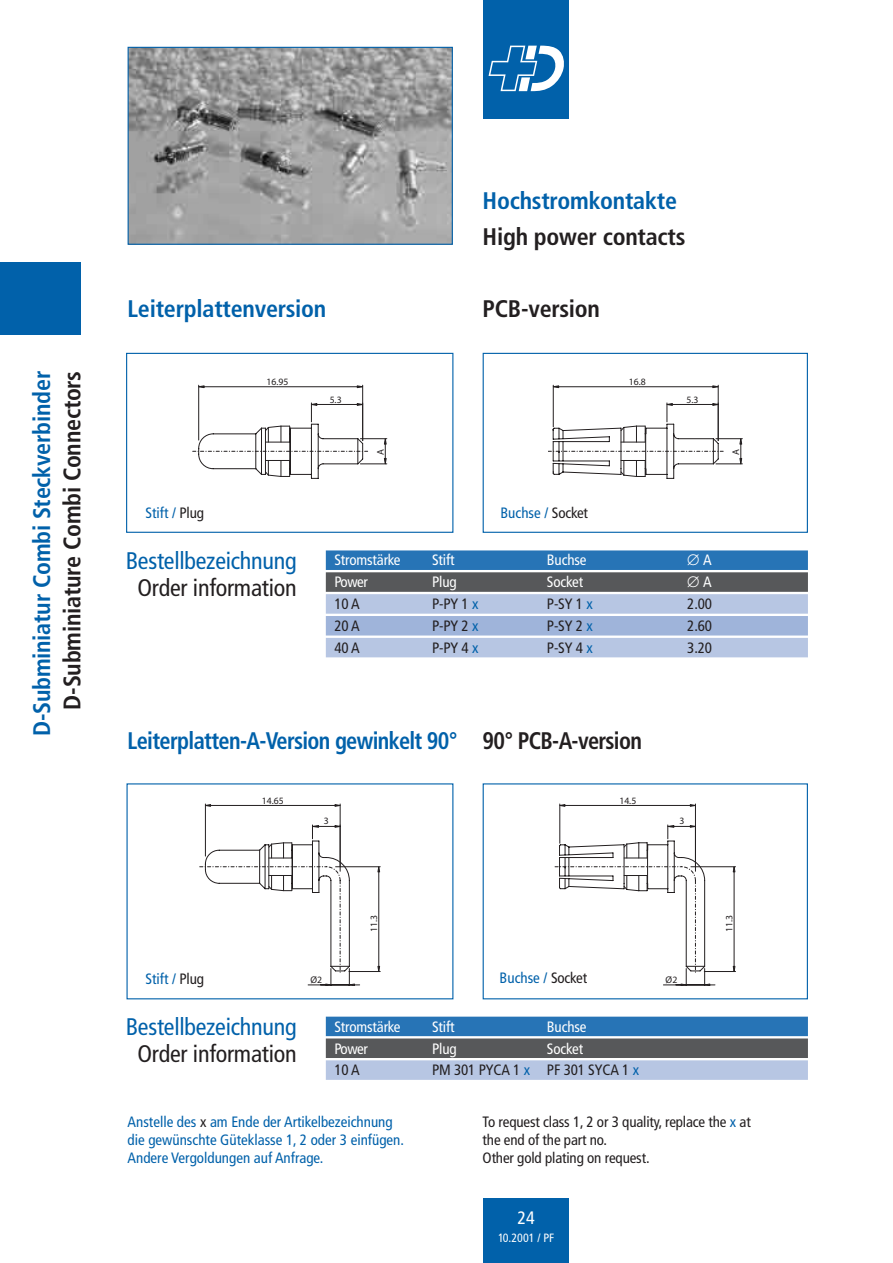
<style>
.page{position:relative;width:893px;height:1263px;background:#fff}
.page>*{position:absolute;margin:0;border:0;box-sizing:border-box;transform-origin:0 0}
.t1{font:700 condensed 24px/30px "Frutiger";letter-spacing:-.01em;color:#0161aa;text-align:right}
.t2{font:condensed 24px/27px "Frutiger";letter-spacing:-.01em;color:#0161aa;text-align:center}
.t3{font:700 condensed 24px "Frutiger";letter-spacing:-.03em;color:#0161aa;scale:.93 1}
.t4{font:700 condensed 24px "Frutiger";letter-spacing:-.03em;color:#231f20;scale:.93 1}
.t5{font:700 condensed 24px "Frutiger";letter-spacing:-.01em;color:#231f20}
.t6{font:condensed 18px "Frutiger";color:#fff}
.t7{font:condensed 15px/18px "Frutiger";letter-spacing:-.01em;color:#231f20}
.t8{font:condensed 15px/18px "Frutiger";color:#0161aa}
.t9{font:condensed 15px "Frutiger";letter-spacing:-.01em;color:#fff}
.t10{font:condensed 12px "Frutiger";color:#fff}
.t11{font:9.75px "Myriad";color:#231f20}
.s1{color:#231f20}
.s2{color:#0161aa}
</style>
<div class="page">
<div style="left:484px;top:1199px;width:85px;height:64px;background:#0161aa"></div>
<div style="left:0;top:263px;width:81px;height:72px;background:#0161aa"></div>
<div style="left:483px;top:0;width:85px;height:119px;background:#0161aa"></div>
<svg style="left:489px;top:46px;width:74px;height:45px"></svg>
<svg style="left:199px;top:803px;width:181px;height:183px"></svg>
<hr style="left:691px;top:866px;width:45px;height:1px;background:#231f20">
<hr style="left:704px;top:971px;width:32px;height:1px;background:#231f20">
<svg style="left:555px;top:803px;width:180px;height:183px"></svg>
<div style="left:483px;top:783px;width:325px;height:216px;border:1px solid #0161aa"></div>
<div style="left:326px;top:550px;width:482px;height:20px;background:#2774b6"></div>
<div style="left:326px;top:572px;width:482px;height:20px;background:#57585a"></div>
<div style="left:326px;top:594px;width:482px;height:20px;background:#b7c6e3"></div>
<div style="left:326px;top:616px;width:482px;height:19px;background:#9fb4da"></div>
<div style="left:326px;top:638px;width:482px;height:19px;background:#b7c6e3"></div>
<div style="left:326px;top:1017px;width:482px;height:19px;background:#2774b6"></div>
<div style="left:326px;top:1038px;width:482px;height:20px;background:#57585a"></div>
<div style="left:326px;top:1060px;width:482px;height:20px;background:#b7c6e3"></div>
<svg style="left:193px;top:385px;width:194px;height:93px"></svg>
<div style="left:126px;top:353px;width:327px;height:180px;border:1px solid #0161aa"></div>
<svg style="left:548px;top:385px;width:195px;height:93px"></svg>
<div style="left:483px;top:353px;width:325px;height:180px;border:1px solid #0161aa"></div>
<img style="left:130px;top:49px;width:321px;height:194px">
<div style="left:128px;top:47px;width:325px;height:198px;border:1px solid #0161aa"></div>
<p class="t1" style="left:27px;top:736px;width:367px;rotate:-90deg">D-Subminiatur Combi Steckverbinder<br><span class="s1">D-Subminiature Combi Connectors</span></p>
<p class="t1" style="left:128px;top:293px;width:200px">Leiterplattenversion</p>
<p class="t1" style="left:483px;top:182px;width:204px;line-height:36px;text-align:left">Hochstromkontakte<br><span class="s1">High power contacts</span></p>
<p class="t5" style="left:483px;top:294px;width:119px">PCB-version</p>
<p class="t11" style="left:266px;top:377px;width:23px">16.95</p>
<p class="t11" style="left:629px;top:377px;width:18px">16.8</p>
<p class="t11" style="left:330px;top:395px;width:13px">5.3</p>
<p class="t11" style="left:686px;top:395px;width:13px">5.3</p>
<p class="t11" style="left:376px;top:455px;width:7px;rotate:-90deg">A</p>
<p class="t11" style="left:731px;top:455px;width:7px;rotate:-90deg">A</p>
<p class="t8" style="left:145px;top:503px;width:60px">Stift / <span class="s1">Plug</span></p>
<p class="t8" style="left:500px;top:503px;width:89px">Buchse / <span class="s1">Socket</span></p>
<p class="t2" style="left:126px;top:547px;width:172px">Bestellbezeichnung<br><span class="s1">Order information</span></p>
<p class="t9" style="left:334px;top:551px;width:68px">Stromstärke</p>
<p class="t9" style="left:432px;top:551px;width:24px">Stift</p>
<p class="t9" style="left:547px;top:551px;width:41px">Buchse</p>
<p class="t9" style="left:687px;top:551px;width:26px">∅ A</p>
<p class="t9" style="left:334px;top:573px;width:35px">Power</p>
<p class="t9" style="left:432px;top:573px;width:26px">Plug</p>
<p class="t9" style="left:547px;top:573px;width:38px">Socket</p>
<p class="t9" style="left:687px;top:573px;width:26px">∅ A</p>
<p class="t7" style="left:334px;top:595px;width:27px">10 A</p>
<p class="t7" style="left:432px;top:595px;width:48px">P-PY 1 <span class="s2">x</span></p>
<p class="t7" style="left:547px;top:595px;width:47px">P-SY 1 <span class="s2">x</span></p>
<p class="t7" style="left:687px;top:595px;width:26px">2.00</p>
<p class="t7" style="left:334px;top:617px;width:27px">20 A</p>
<p class="t7" style="left:432px;top:617px;width:48px">P-PY 2 <span class="s2">x</span></p>
<p class="t7" style="left:547px;top:617px;width:47px">P-SY 2 <span class="s2">x</span></p>
<p class="t7" style="left:687px;top:617px;width:26px">2.60</p>
<p class="t7" style="left:334px;top:639px;width:27px">40 A</p>
<p class="t7" style="left:432px;top:639px;width:48px">P-PY 4 <span class="s2">x</span></p>
<p class="t7" style="left:547px;top:639px;width:47px">P-SY 4 <span class="s2">x</span></p>
<p class="t7" style="left:687px;top:639px;width:26px">3.20</p>
<p class="t3" style="left:128px;top:726px;width:357px">Leiterplatten-A-Version gewinkelt 90°</p>
<p class="t4" style="left:483px;top:726px;width:173px">90° PCB-A-version</p>
<p class="t11" style="left:262px;top:796px;width:23px">14.65</p>
<p class="t11" style="left:619px;top:796px;width:18px">14.5</p>
<p class="t11" style="left:324px;top:815px;width:6px">3</p>
<p class="t11" style="left:680px;top:815px;width:6px">3</p>
<p class="t11" style="left:369px;top:932px;width:18px;rotate:-90deg">11.3</p>
<p class="t8" style="left:145px;top:970px;width:60px">Stift / <span class="s1">Plug</span></p>
<p class="t2" style="left:126px;top:1013px;width:172px">Bestellbezeichnung<br><span class="s1">Order information</span></p>
<p class="t11" style="left:310px;top:975px;width:13px">Ø2</p>
<p class="t8" style="left:500px;top:968px;width:89px">Buchse / <span class="s1">Socket</span></p>
<p class="t9" style="left:334px;top:1018px;width:68px">Stromstärke</p>
<p class="t9" style="left:432px;top:1018px;width:24px">Stift</p>
<p class="t9" style="left:547px;top:1018px;width:41px">Buchse</p>
<p class="t9" style="left:334px;top:1039px;width:35px">Power</p>
<p class="t9" style="left:432px;top:1039px;width:26px">Plug</p>
<p class="t9" style="left:547px;top:1039px;width:38px">Socket</p>
<p class="t7" style="left:334px;top:1061px;width:27px">10 A</p>
<p class="t7" style="left:432px;top:1061px;width:208px">PM 301 PYCA 1 <span class="s2">x</span> PF 301 SYCA 1 <span class="s2">x</span></p>
<p class="t11" style="left:665px;top:975px;width:13px">Ø2</p>
<p class="t11" style="left:724px;top:932px;width:18px;rotate:-90deg">11.3</p>
<p class="t8" style="left:128px;top:1113px;width:278px">Anstelle des <span class="s1">x</span> am Ende der Artikelbezeichnung die gewünschte Güteklasse 1, 2 oder 3 einfügen.<br>Andere Vergoldungen auf Anfrage.</p>
<p class="t7" style="left:483px;top:1113px;width:270px">To request class 1, 2 or 3 quality, replace the <span class="s2">x</span> at the end of the part no.<br>Other gold plating on request.</p>
<p class="t6" style="left:518px;top:1208px;width:19px">24</p>
<p class="t10" style="left:498px;top:1231px;width:58px">10.2001 / PF</p>
</div>
